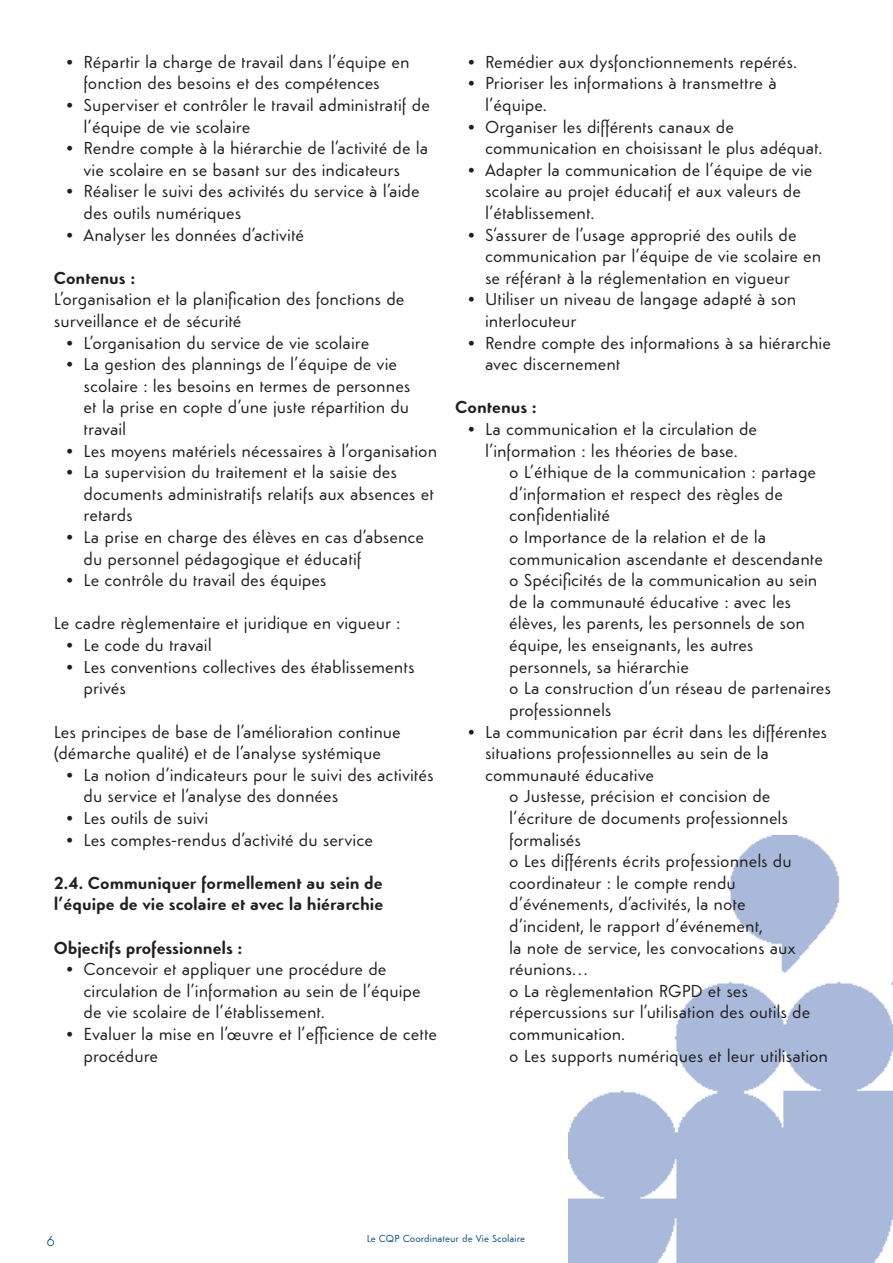
<style>
.page{position:relative;width:893px;height:1263px;background:#fff}
.page>*{position:absolute;margin:0;border:0;box-sizing:border-box;transform-origin:0 0}
.t1{font:18px/21.6px "Simplo Soft";color:#231f20}
.t2{font:700 18px/21.6px "Simplo Soft";color:#231f20}
.t3{font:300 15px "Simplo Soft";color:#044e87}
.t4{font:10.5px "Simplo Soft";color:#044e88}
</style>
<div class="page">
<img style="left:569px;top:836px;width:324px;height:427px">
<p class="t1" style="left:84px;top:51px;width:327px;text-indent:-17px">• Répartir la charge de travail dans l’équipe en fonction des besoins et des compétences</p>
<p class="t1" style="left:84px;top:94px;width:348px;text-indent:-17px">• Superviser et contrôler le travail administratif de l’équipe de vie scolaire</p>
<p class="t1" style="left:84px;top:137px;width:346px;text-indent:-17px">• Rendre compte à la hiérarchie de l’activité de la vie scolaire en se basant sur des indicateurs</p>
<p class="t1" style="left:84px;top:180px;width:338px;text-indent:-17px">• Réaliser le suivi des activités du service à l’aide des outils numériques</p>
<p class="t1" style="left:67px;top:224px;width:239px">• Analyser les données d’activité</p>
<p class="t2" style="left:54px;top:267px;width:83px">Contenus :</p>
<p class="t1" style="left:54px;top:288px;width:352px">L’organisation et la planification des fonctions de surveillance et de sécurité</p>
<p class="t1" style="left:67px;top:332px;width:304px">• L’organisation du service de vie scolaire</p>
<p class="t1" style="left:84px;top:353px;width:328px;text-indent:-17px">• La gestion des plannings de l’équipe de vie scolaire : les besoins en termes de personnes et la prise en copte d’une juste répartition du travail</p>
<p class="t1" style="left:67px;top:440px;width:372px">• Les moyens matériels nécessaires à l’organisation</p>
<p class="t1" style="left:84px;top:461px;width:352px;text-indent:-17px">• La supervision du traitement et la saisie des documents administratifs relatifs aux absences et retards</p>
<p class="t1" style="left:84px;top:526px;width:342px;text-indent:-17px">• La prise en charge des élèves en cas d’absence du personnel pédagogique et éducatif</p>
<p class="t1" style="left:67px;top:569px;width:261px">• Le contrôle du travail des équipes</p>
<p class="t1" style="left:54px;top:612px;width:348px">Le cadre règlementaire et juridique en vigueur :</p>
<p class="t1" style="left:67px;top:634px;width:147px">• Le code du travail</p>
<p class="t1" style="left:84px;top:656px;width:333px;text-indent:-17px">• Les conventions collectives des établissements privés</p>
<p class="t1" style="left:54px;top:720px;width:349px">Les principes de base de l’amélioration continue (démarche qualité) et de l’analyse systémique</p>
<p class="t1" style="left:84px;top:764px;width:352px;text-indent:-17px">• La notion d’indicateurs pour le suivi des activités du service et l’analyse des données</p>
<p class="t1" style="left:67px;top:807px;width:143px">• Les outils de suivi</p>
<p class="t1" style="left:67px;top:828px;width:308px">• Les comptes-rendus d’activité du service</p>
<p class="t2" style="left:54px;top:872px;width:331px">2.4. Communiquer formellement au sein de l’équipe de vie scolaire et avec la hiérarchie</p>
<p class="t2" style="left:54px;top:936px;width:190px">Objectifs professionnels :</p>
<p class="t1" style="left:84px;top:958px;width:339px;text-indent:-17px">• Concevoir et appliquer une procédure de circulation de l’information au sein de l’équipe de vie scolaire de l’établissement.</p>
<p class="t1" style="left:84px;top:1023px;width:355px;text-indent:-17px">• Evaluer la mise en l’œuvre et l’efficience de cette procédure</p>
<p class="t1" style="left:468px;top:51px;width:331px">• Remédier aux dysfonctionnements repérés.</p>
<p class="t1" style="left:485px;top:72px;width:293px;text-indent:-17px">• Prioriser les informations à transmettre à l’équipe.</p>
<p class="t1" style="left:485px;top:116px;width:339px;text-indent:-17px">• Organiser les différents canaux de communication en choisissant le plus adéquat.</p>
<p class="t1" style="left:485px;top:159px;width:329px;text-indent:-17px">• Adapter la communication de l’équipe de vie scolaire au projet éducatif et aux valeurs de l’établissement.</p>
<p class="t1" style="left:485px;top:224px;width:338px;text-indent:-17px">• S’assurer de l’usage approprié des outils de communication par l’équipe de vie scolaire en se référant à la réglementation en vigueur</p>
<p class="t1" style="left:485px;top:288px;width:313px;text-indent:-17px">• Utiliser un niveau de langage adapté à son interlocuteur</p>
<p class="t1" style="left:485px;top:332px;width:347px;text-indent:-17px">• Rendre compte des informations à sa hiérarchie avec discernement</p>
<p class="t2" style="left:455px;top:396px;width:83px">Contenus :</p>
<p class="t1" style="left:468px;top:418px;width:291px;text-align:center">• La communication et la circulation de l’information : les théories de base.</p>
<p class="t1" style="left:509px;top:461px;width:308px">o L’éthique de la communication : partage d’information et respect des règles de</p>
<p class="t1" style="left:509px;top:504px;width:102px">confidentialité</p>
<p class="t1" style="left:509px;top:526px;width:315px">o Importance de la relation et de la communication ascendante et descendante</p>
<p class="t1" style="left:509px;top:569px;width:310px">o Spécificités de la communication au sein de la communauté éducative : avec les</p>
<p class="t1" style="left:509px;top:612px;width:297px">élèves, les parents, les personnels de son équipe, les enseignants, les autres</p>
<p class="t1" style="left:509px;top:656px;width:181px">personnels, sa hiérarchie</p>
<p class="t1" style="left:509px;top:677px;width:323px">o La construction d’un réseau de partenaires professionnels</p>
<p class="t1" style="left:485px;top:720px;width:344px;text-indent:-17px">• La communication par écrit dans les différentes situations professionnelles au sein de la communauté éducative</p>
<p class="t1" style="left:509px;top:785px;width:263px">o Justesse, précision et concision de</p>
<p class="t1" style="left:509px;top:807px;width:280px">l’écriture de documents professionnels formalisés</p>
<p class="t1" style="left:509px;top:850px;width:284px">o Les différents écrits professionnels du coordinateur : le compte rendu</p>
<p class="t1" style="left:509px;top:893px;width:238px">d’événements, d’activités, la note</p>
<p class="t1" style="left:509px;top:915px;width:255px">d’incident, le rapport d’événement,</p>
<p class="t1" style="left:509px;top:936px;width:288px">la note de service, les convocations aux réunions…</p>
<p class="t1" style="left:509px;top:980px;width:303px">o La règlementation RGPD et ses répercussions sur l’utilisation des outils de communication.</p>
<p class="t1" style="left:509px;top:1044px;width:320px">o Les supports numériques et leur utilisation</p>
<p class="t3" style="left:47px;top:1232px;width:10px">6</p>
<p class="t4" style="left:367px;top:1232px;width:160px">Le CQP Coordinateur de Vie Scolaire</p>
</div>
